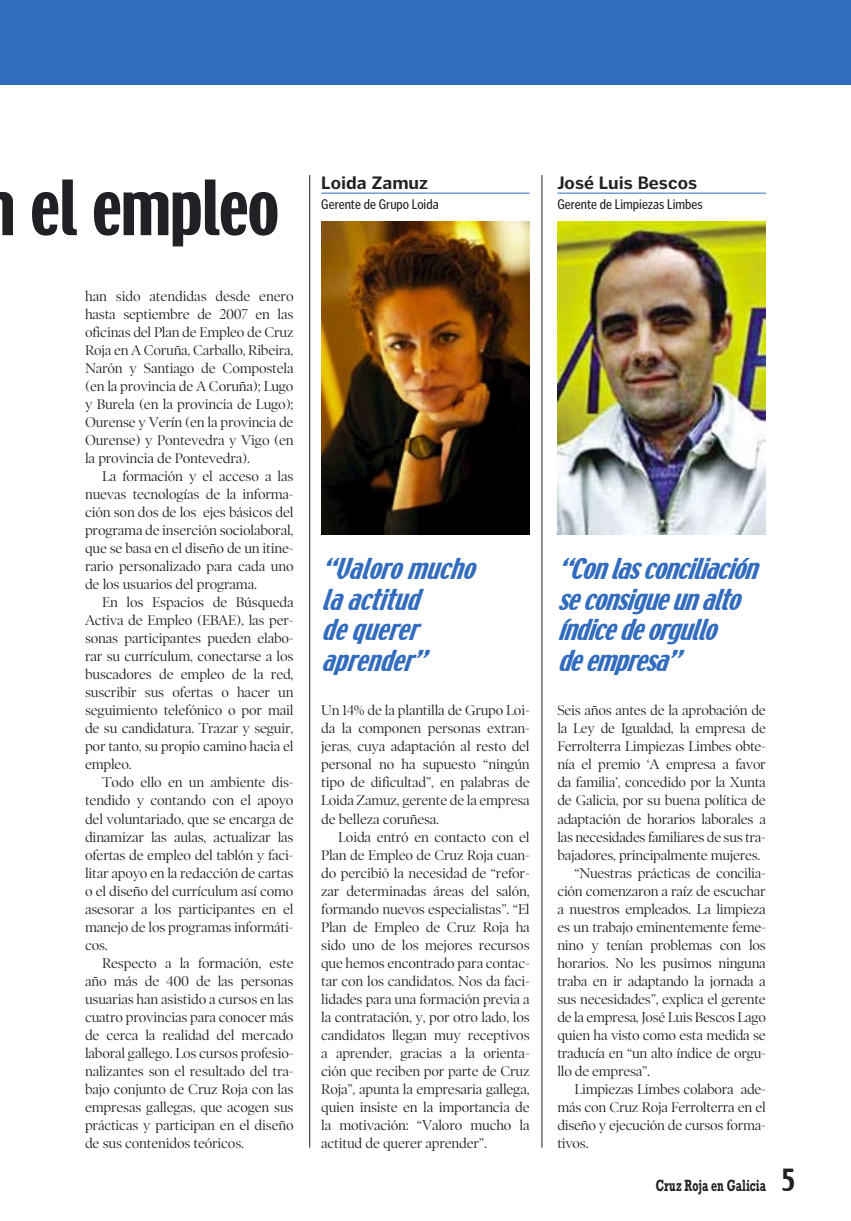
<style>
.page{position:relative;width:851px;height:1221px;background:#fff}
.page>*{position:absolute;margin:0;border:0;box-sizing:border-box;transform-origin:0 0}
.t1{font:67.5px "Techno";letter-spacing:-.02em;color:#212125}
.t2{font:italic 25.5px/30.6px "Techno";color:#326cbe}
.t3{font:700 18px "Poynter Gothic Text";color:#212125}
.t4{font:700 16.5px "Rockwell";letter-spacing:.005em;color:#212125;scale:.65 1}
.t5{font:14.25px/18px "Poynter OS Display";letter-spacing:-.02em;color:#212125;text-align:justify}
.t6{font:condensed 14.25px "Poynter Gothic Text";color:#212125}
.s1{font-family:"Techno";font-weight:400;font-size:27px}
</style>
<div class="page">
<div style="left:0;top:0;width:850px;height:85px;background:#326cbe"></div>
<hr style="left:557px;top:193px;width:208px;height:1px;background:#326cbe">
<hr style="left:321px;top:193px;width:208px;height:1px;background:#326cbe">
<img style="left:321px;top:222px;width:208px;height:313px">
<img style="left:557px;top:222px;width:208px;height:313px">
<hr style="left:541px;top:175px;width:1px;height:972px;background:#212125">
<hr style="left:309px;top:175px;width:1px;height:972px;background:#212125">
<h1 class="t1" style="left:30px;top:162px;width:250px">el empleo</h1>
<p class="t3" style="left:557px;top:173px;width:141px">José Luis Bescos</p>
<p class="t3" style="left:321px;top:173px;width:108px">Loida Zamuz</p>
<p class="t6" style="left:321px;top:196px;width:119px">Gerente de Grupo Loida</p>
<p class="t6" style="left:557px;top:196px;width:147px">Gerente de Limpiezas Limbes</p>
<p class="t5" style="left:85px;top:287px;width:210px">han sido atendidas desde enero hasta septiembre de 2007 en las oficinas del Plan de Empleo de Cruz Roja en A Coruña, Carballo, Ribeira, Narón y Santiago de Compostela (en la provincia de A Coruña); Lugo y Burela (en la provincia de Lugo); Ourense y Verín (en la provincia de Ourense) y Pontevedra y Vigo (en la provincia de Pontevedra).</p>
<p class="t5" style="left:85px;top:467px;width:210px;text-indent:17px">La formación y el acceso a las nuevas tecnologías de la informa&shy;ción son dos de los ejes básicos del programa de inserción sociolaboral, que se basa en el diseño de un itine&shy;rario personalizado para cada uno de los usuarios del programa.</p>
<p class="t5" style="left:85px;top:593px;width:210px;text-indent:17px">En los Espacios de Búsqueda Activa de Empleo (EBAE), las per&shy;sonas participantes pueden elabo&shy;rar su currículum, conectarse a los buscadores de empleo de la red, suscribir sus ofertas o hacer un seguimiento telefónico o por mail de su candidatura. Trazar y seguir, por tanto, su propio camino hacia el empleo.</p>
<p class="t5" style="left:85px;top:773px;width:210px;text-indent:17px">Todo ello en un ambiente dis&shy;tendido y contando con el apoyo del voluntariado, que se encarga de dinamizar las aulas, actualizar las ofertas de empleo del tablón y faci&shy;litar apoyo en la redacción de cartas o el diseño del currículum así como asesorar a los participantes en el manejo de los programas informáti&shy;cos.</p>
<p class="t5" style="left:85px;top:953px;width:210px;text-indent:17px">Respecto a la formación, este año más de 400 de las personas usuarias han asistido a cursos en las cuatro provincias para conocer más de cerca la realidad del mercado laboral gallego. Los cursos profesio&shy;nalizantes son el resultado del tra&shy;bajo conjunto de Cruz Roja con las empresas gallegas, que acogen sus prácticas y participan en el diseño de sus contenidos teóricos.</p>
<h2 class="t2" style="left:321px;top:555px;width:166px">“Valoromucho laactitud dequerer aprender”</h2>
<p class="t5" style="left:321px;top:701px;width:210px">Un 14% de la plantilla de Grupo Loi&shy;da la componen personas extran&shy;jeras, cuya adaptación al resto del personal no ha supuesto “ningún tipo de dificultad”, en palabras de Loida Zamuz, gerente de la empresa de belleza coruñesa.</p>
<p class="t5" style="left:321px;top:827px;width:210px;text-indent:17px">Loida entró en contacto con el Plan de Empleo de Cruz Roja cuan&shy;do percibió la necesidad de “refor&shy;zar determinadas áreas del salón, formando nuevos especialistas”. “El Plan de Empleo de Cruz Roja ha sido uno de los mejores recursos que hemos encontrado para contac&shy;tar con los candidatos. Nos da faci&shy;lidades para una formación previa a la contratación, y, por otro lado, los candidatos llegan muy receptivos a aprender, gracias a la orienta&shy;ción que reciben por parte de Cruz Roja”, apunta la empresaria gallega, quien insiste en la importancia de la motivación: “Valoro mucho la actitud de querer aprender”.</p>
<h2 class="t2" style="left:557px;top:555px;width:213px">“Conlasconciliación seconsigueunalto índicedeorgullo deempresa”</h2>
<p class="t5" style="left:557px;top:701px;width:210px">Seis años antes de la aprobación de</p>
<p class="t5" style="left:557px;top:719px;width:210px">la Ley de Igualdad, la empresa de</p>
<p class="t5" style="left:557px;top:737px;width:210px">Ferrolterra Limpiezas Limbes obte-</p>
<p class="t5" style="left:557px;top:755px;width:210px">nía el premio ‘A empresa a favor</p>
<p class="t5" style="left:557px;top:773px;width:210px">da familia’, concedido por la Xunta</p>
<p class="t5" style="left:557px;top:791px;width:210px">de Galicia, por su buena política de</p>
<p class="t5" style="left:557px;top:809px;width:210px">adaptación de horarios laborales a</p>
<p class="t5" style="left:557px;top:827px;width:210px">las necesidades familiares de sus tra-</p>
<p class="t5" style="left:557px;top:845px;width:205px">bajadores, principalmente mujeres.</p>
<p class="t5" style="left:574px;top:863px;width:193px">“Nuestras prácticas de concilia-</p>
<p class="t5" style="left:557px;top:881px;width:210px">ción comenzaron a raíz de escuchar</p>
<p class="t5" style="left:557px;top:899px;width:210px">a nuestros empleados. La limpieza</p>
<p class="t5" style="left:557px;top:917px;width:210px">es un trabajo eminentemente feme-</p>
<p class="t5" style="left:557px;top:935px;width:210px">nino y tenían problemas con los</p>
<p class="t5" style="left:557px;top:953px;width:210px">horarios. No les pusimos ninguna</p>
<p class="t5" style="left:557px;top:971px;width:210px">traba en ir adaptando la jornada a</p>
<p class="t5" style="left:557px;top:989px;width:210px">sus necesidades”, explica el gerente</p>
<p class="t5" style="left:557px;top:1007px;width:210px">de la empresa, José Luis Bescos Lago</p>
<p class="t5" style="left:557px;top:1025px;width:210px">quien ha visto como esta medida se</p>
<p class="t5" style="left:557px;top:1043px;width:210px">traducía en “un alto índice de orgu-</p>
<p class="t5" style="left:557px;top:1061px;width:94px">llo de empresa”.</p>
<p class="t5" style="left:574px;top:1079px;width:193px">Limpiezas Limbes colabora ade-</p>
<p class="t5" style="left:557px;top:1097px;width:210px">más con Cruz Roja Ferrolterra en el</p>
<p class="t5" style="left:557px;top:1115px;width:210px">diseño y ejecución de cursos forma-</p>
<p class="t5" style="left:557px;top:1133px;width:33px">tivos.</p>
<p class="t4" style="left:655px;top:1175px;width:216px">Cruz Roja en Galicia <span class="s1">5</span></p>
</div>
